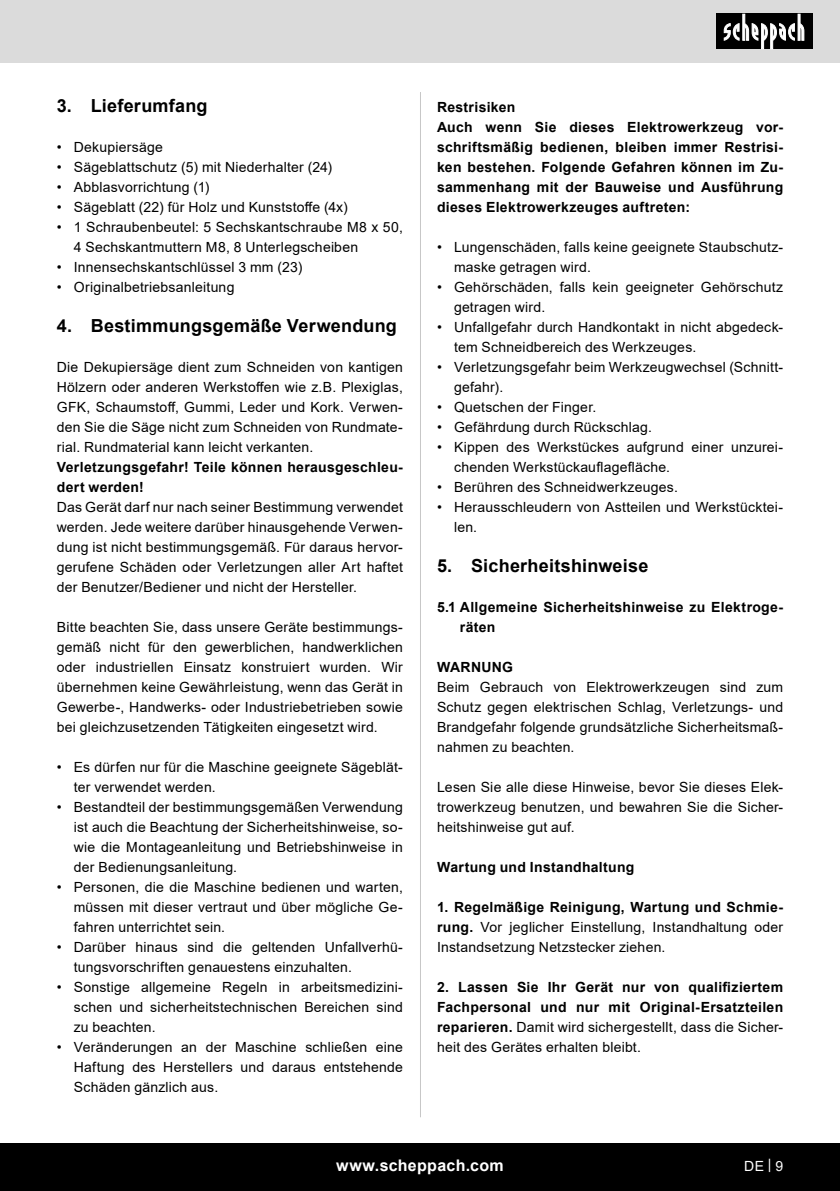
<style>
.page{position:relative;width:840px;height:1191px;background:#fff}
.page>*{position:absolute;margin:0;border:0;box-sizing:border-box;transform-origin:0 0}
.t1{font:700 18px "Arial";letter-spacing:.015em;color:#000}
.t2{font:700 16px "Arial";letter-spacing:.02em;color:#fff}
.t3{font:14px/20px "Arial";letter-spacing:.015em;color:#000;text-align:justify}
.t4{font:700 14px/20px "Arial";letter-spacing:.02em;color:#000}
.t5{font:14px "Arial";color:#fff}
.s1{font-weight:700}
.s2{font-weight:400}
</style>
<div class="page">
<div style="left:0;top:0;width:839px;height:63px;background:#dbdbdb"></div>
<div style="left:0;top:1143px;width:839px;height:48px;background:#000"></div>
<div style="left:716px;top:14px;width:96px;height:35px;background:#000"></div>
<svg style="left:723px;top:14px;width:81px;height:35px"></svg>
<hr style="left:420px;top:92px;width:1px;height:1025px;background:#c7c7c7">
<p class="t1" style="left:57px;top:93px;width:152px">3. Lieferumfang</p>
<p class="t3" style="left:57px;top:137px;width:108px">• Dekupiersäge</p>
<p class="t3" style="left:57px;top:157px;width:277px">• Sägeblattschutz (5) mit Niederhalter (24)</p>
<p class="t3" style="left:57px;top:177px;width:154px">• Abblasvorrichtung (1)</p>
<p class="t3" style="left:57px;top:197px;width:292px">• Sägeblatt (22) für Holz und Kunststoffe (4x)</p>
<p class="t3" style="left:74px;top:217px;width:330px;text-indent:-17px">• 1 Schraubenbeutel: 5 Sechskantschraube M8 x 50,<br>4 Sechskantmuttern M8, 8 Unterlegscheiben</p>
<p class="t3" style="left:57px;top:257px;width:247px">• Innensechskantschlüssel 3 mm (23)</p>
<p class="t3" style="left:57px;top:277px;width:179px">• Originalbetriebsanleitung</p>
<p class="t1" style="left:57px;top:313px;width:341px">4. Bestimmungsgemäße Verwendung</p>
<p class="t3" style="left:57px;top:357px;width:347px">Die Dekupiersäge dient zum Schneiden von kantigen Hölzern oder anderen Werkstoffen wie z.B. Plexiglas, GFK, Schaumstoff, Gummi, Leder und Kork. Verwen&shy;den Sie die Säge nicht zum Schneiden von Rundmate&shy;rial. Rundmaterial kann leicht verkanten.</p>
<p class="t4" style="left:57px;top:457px;width:347px">Verletzungsgefahr! Teile können herausgeschleu&shy;dert werden!</p>
<p class="t3" style="left:57px;top:497px;width:347px">Das Gerät darf nur nach seiner Bestimmung verwendet werden. Jede weitere darüber hinausgehende Verwen&shy;dung ist nicht bestimmungsgemäß. Für daraus hervor&shy;gerufene Schäden oder Verletzungen aller Art haftet der Benutzer/Bediener und nicht der Hersteller.</p>
<p class="t3" style="left:57px;top:617px;width:347px">Bitte beachten Sie, dass unsere Geräte bestimmungs&shy;gemäß nicht für den gewerblichen, handwerklichen oder industriellen Einsatz konstruiert wurden. Wir übernehmen keine Gewährleistung, wenn das Gerät in Gewerbe-, Handwerks- oder Industriebetrieben sowie bei gleichzusetzenden Tätigkeiten eingesetzt wird.</p>
<p class="t3" style="left:74px;top:757px;width:330px;text-indent:-17px">• Es dürfen nur für die Maschine geeignete Sägeblät&shy;ter verwendet werden.</p>
<p class="t3" style="left:74px;top:797px;width:330px;text-indent:-17px">• Bestandteil der bestimmungsgemäßen Verwendung ist auch die Beachtung der Sicherheitshinweise, so&shy;wie die Montageanleitung und Betriebshinweise in der Bedienungsanleitung.</p>
<p class="t3" style="left:74px;top:877px;width:330px;text-indent:-17px">• Personen, die die Maschine bedienen und warten, müssen mit dieser vertraut und über mögliche Ge&shy;fahren unterrichtet sein.</p>
<p class="t3" style="left:74px;top:937px;width:330px;text-indent:-17px">• Darüber hinaus sind die geltenden Unfallverhü&shy;tungsvorschriften genauestens einzuhalten.</p>
<p class="t3" style="left:74px;top:977px;width:330px;text-indent:-17px">• Sonstige allgemeine Regeln in arbeitsmedizini&shy;schen und sicherheitstechnischen Bereichen sind zu beachten.</p>
<p class="t3" style="left:74px;top:1037px;width:330px;text-indent:-17px">• Veränderungen an der Maschine schließen eine Haftung des Herstellers und daraus entstehende Schäden gänzlich aus.</p>
<p class="t4" style="left:437px;top:97px;width:80px">Restrisiken</p>
<p class="t4" style="left:437px;top:117px;width:347px;text-align:justify">Auch wenn Sie dieses Elektrowerkzeug vor&shy;schriftsmäßig bedienen, bleiben immer Restrisi&shy;ken bestehen. Folgende Gefahren können im Zu&shy;sammenhang mit der Bauweise und Ausführung dieses Elektrowerkzeuges auftreten:</p>
<p class="t3" style="left:454px;top:237px;width:330px;text-indent:-17px">• Lungenschäden, falls keine geeignete Staubschutz&shy;maske getragen wird.</p>
<p class="t3" style="left:454px;top:277px;width:330px;text-indent:-17px">• Gehörschäden, falls kein geeigneter Gehörschutz getragen wird.</p>
<p class="t3" style="left:454px;top:317px;width:330px;text-indent:-17px">• Unfallgefahr durch Handkontakt in nicht abgedeck&shy;tem Schneidbereich des Werkzeuges.</p>
<p class="t3" style="left:454px;top:357px;width:330px;text-indent:-17px">• Verletzungsgefahr beim Werkzeugwechsel (Schnitt&shy;gefahr).</p>
<p class="t3" style="left:437px;top:397px;width:161px">• Quetschen der Finger.</p>
<p class="t3" style="left:437px;top:417px;width:216px">• Gefährdung durch Rückschlag.</p>
<p class="t3" style="left:454px;top:437px;width:330px;text-indent:-17px">• Kippen des Werkstückes aufgrund einer unzurei&shy;chenden Werkstückauflagefläche.</p>
<p class="t3" style="left:437px;top:477px;width:242px">• Berühren des Schneidwerkzeuges.</p>
<p class="t3" style="left:454px;top:497px;width:330px;text-indent:-17px">• Herausschleudern von Astteilen und Werkstücktei&shy;len.</p>
<p class="t1" style="left:437px;top:553px;width:213px">5. Sicherheitshinweise</p>
<p class="t4" style="left:459px;top:597px;width:324px;text-indent:-23px">5.1 Allgemeine Sicherheitshinweise zu Elektroge&shy;räten</p>
<p class="t4" style="left:437px;top:657px;width:78px">WARNUNG</p>
<p class="t3" style="left:437px;top:677px;width:347px">Beim Gebrauch von Elektrowerkzeugen sind zum Schutz gegen elektrischen Schlag, Verletzungs- und Brandgefahr folgende grundsätzliche Sicherheitsmaß&shy;nahmen zu beachten.</p>
<p class="t3" style="left:437px;top:777px;width:347px">Lesen Sie alle diese Hinweise, bevor Sie dieses Elek&shy;trowerkzeug benutzen, und bewahren Sie die Sicher&shy;heitshinweise gut auf.</p>
<p class="t4" style="left:437px;top:857px;width:199px">Wartung und Instandhaltung</p>
<p class="t3" style="left:437px;top:897px;width:347px"><span class="s1">1. Regelmäßige Reinigung, Wartung und Schmie&shy;rung.</span> Vor jeglicher Einstellung, Instandhaltung oder Instandsetzung Netzstecker ziehen.</p>
<p class="t4" style="left:437px;top:977px;width:347px;text-align:justify">2. Lassen Sie Ihr Gerät nur von qualifiziertem Fachpersonal und nur mit Original-Ersatzteilen reparieren. <span class="s2">Damit wird sichergestellt, dass die Sicher&shy;heit des Gerätes erhalten bleibt.</span></p>
<p class="t2" style="left:336px;top:1154px;width:169px">www.scheppach.com</p>
<p class="t5" style="left:743px;top:1156px;width:40px">DE | 9</p>
</div>
